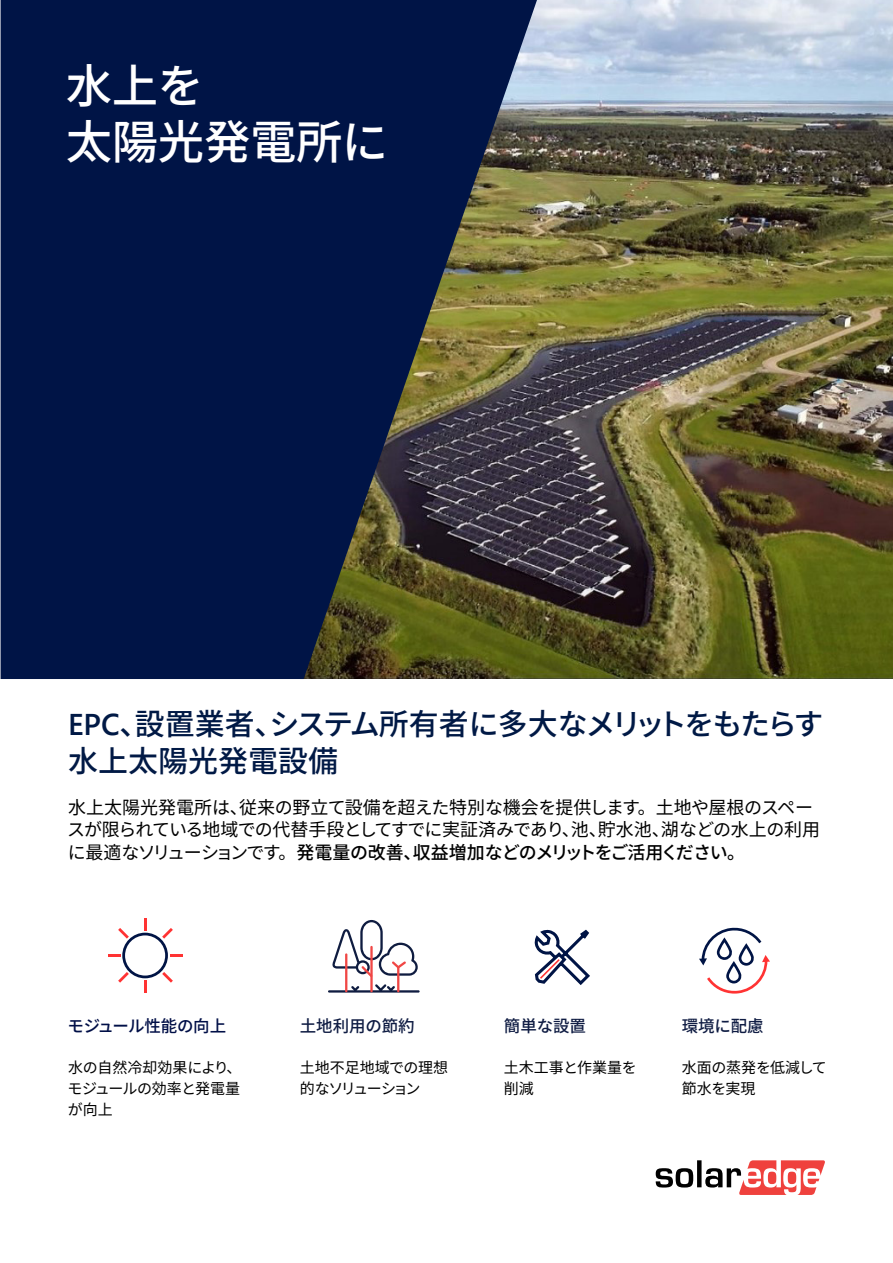
<style>
.page{position:relative;width:893px;height:1263px;background:#fff}
.page>*{position:absolute;margin:0;border:0;box-sizing:border-box;transform-origin:0 0}
.t1{font:500 46.5px/55.8px "Noto Sans CJ Kjp";letter-spacing:-.01em;color:#fff}
.t2{font:500 30px/37.5px "Noto Sans CJ Kjp";letter-spacing:-.005em;color:#001945}
.t3{font:18px/22.5px "Noto Sans CJ Kjp";letter-spacing:-.02em;color:#000}
.t4{font:500 16.5px "Noto Sans CJ Kjp";color:#0f1c43}
.t5{font:500 16.5px "Noto Sans CJ Kjp";letter-spacing:-.015em;color:#000f47}
.t6{font:15px/21px "Noto Sans CJ Kjp";letter-spacing:-.01em;color:#000}
.t7{font:15px/21px "Noto Sans CJ Kjp";letter-spacing:-.035em;color:#000}
.s1{font-family:"Segoe UI";font-weight:600}
.s2{font-weight:500}
</style>
<div class="page">
<img style="left:537px;top:0;width:356px;height:679px">
<svg style="left:1px;top:0;width:536px;height:679px;background:#152343"></svg>
<svg style="left:656px;top:1160px;width:169px;height:35px"></svg>
<svg style="left:108px;top:918px;width:75px;height:74px"></svg>
<svg style="left:534px;top:929px;width:56px;height:56px"></svg>
<svg style="left:699px;top:927px;width:71px;height:66px"></svg>
<hr style="left:328px;top:990px;width:92px;height:2px;background:#0f1c40">
<svg style="left:332px;top:920px;width:86px;height:72px"></svg>
<h1 class="t1" style="left:66px;top:59px;width:324px">水上を<br>太陽光発電所に</h1>
<h2 class="t2" style="left:68px;top:705px;width:757px"><span class="s1">EPC</span>、設置業者、システム所有者に多大なメリットをもたらす水上太陽光発電設備</h2>
<p class="t3" style="left:67px;top:796px;width:754px">水上太陽光発電所は、従来の野立て設備を超えた特別な機会を提供します。土地や屋根のスペースが限られている地域での代替手段としてすでに実証済みであり、池、貯水池、湖などの水上の利用に最適なソリューションです。<span class="s2">発電量の改善、収益増加などのメリットをご活用ください。</span></p>
<p class="t5" style="left:67px;top:1017px;width:160px">モジュール性能の向上</p>
<p class="t6" style="left:67px;top:1057px;width:176px;text-align:justify">水の自然冷却効果により、モジュールの効率と発電量が向上</p>
<p class="t4" style="left:300px;top:1017px;width:116px">土地利用の節約</p>
<p class="t7" style="left:300px;top:1057px;width:150px">土地不足地域での理想的なソリューション</p>
<p class="t4" style="left:504px;top:1017px;width:84px">簡単な設置</p>
<p class="t6" style="left:504px;top:1057px;width:135px">土木工事と作業量を削減</p>
<p class="t4" style="left:682px;top:1017px;width:83px">環境に配慮</p>
<p class="t6" style="left:682px;top:1057px;width:146px">水面の蒸発を低減して節水を実現</p>
</div>
